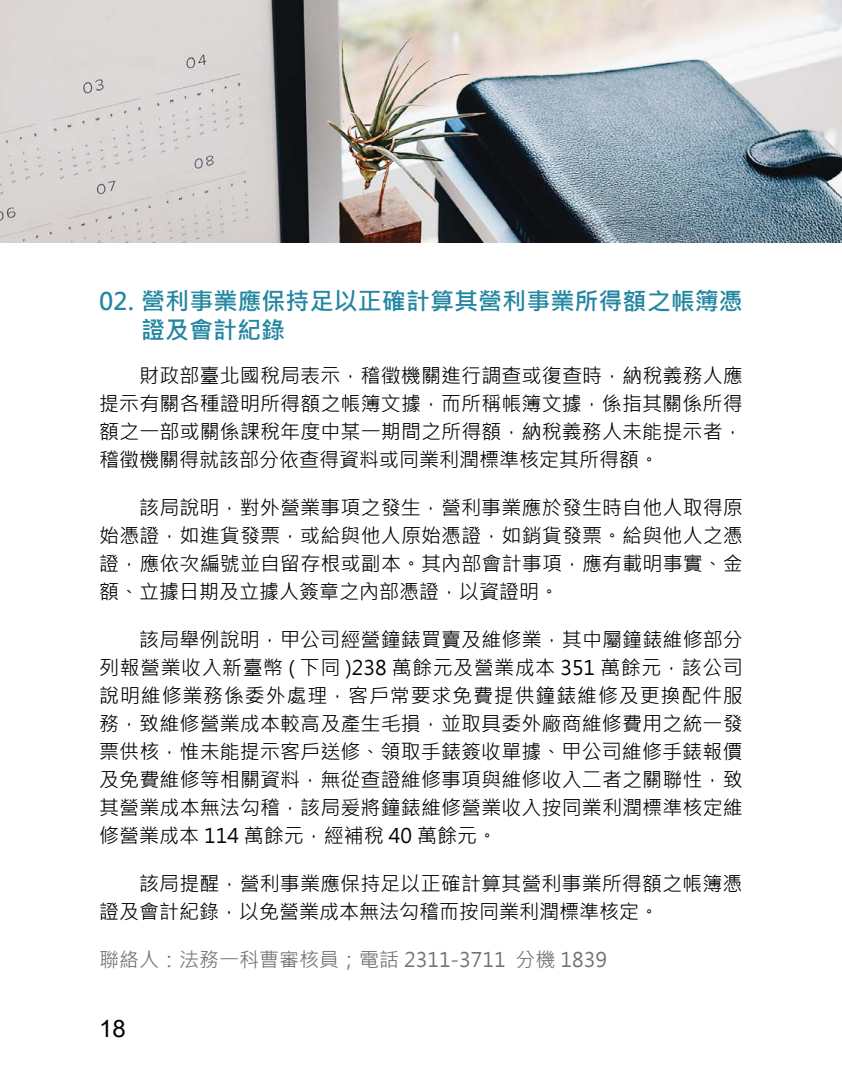
<style>
.page{position:relative;width:842px;height:1080px;background:#fff}
.page>*{position:absolute;margin:0;border:0;box-sizing:border-box;transform-origin:0 0}
.t1{font:700 24px/28px "Microsoft Jheng Hei";letter-spacing:.005em;color:#2486a0}
.t2{font:24px "Arial";color:#000}
.t3{font:20px/28px "Microsoft Jheng Hei";letter-spacing:.005em;color:#000;text-align:justify}
.t4{font:20px "Microsoft Jheng Hei";color:#737070}
</style>
<div class="page">
<img style="left:0;top:0;width:842px;height:243px">
<p class="t1" style="left:141px;top:288px;width:603px;text-indent:-42px">02. 營利事業應保持足以正確計算其營利事業所得額之帳簿憑證及會計紀錄</p>
<p class="t3" style="left:99px;top:362px;width:645px;text-indent:40px">財政部臺北國稅局表示，稽徵機關進行調查或復查時，納稅義務人應提示有關各種證明所得額之帳簿文據，而所稱帳簿文據，係指其關係所得額之一部或關係課稅年度中某一期間之所得額，納稅義務人未能提示者，稽徵機關得就該部分依查得資料或同業利潤標準核定其所得額。</p>
<p class="t3" style="left:99px;top:494px;width:645px;text-indent:40px">該局說明，對外營業事項之發生，營利事業應於發生時自他人取得原始憑證，如進貨發票，或給與他人原始憑證，如銷貨發票。給與他人之憑證，應依次編號並自留存根或副本。其內部會計事項，應有載明事實、金額、立據日期及立據人簽章之內部憑證，以資證明。</p>
<p class="t3" style="left:99px;top:626px;width:645px;text-indent:40px">該局舉例說明，甲公司經營鐘錶買賣及維修業，其中屬鐘錶維修部分列報營業收入新臺幣 ( 下同 )238 萬餘元及營業成本 351 萬餘元，該公司說明維修業務係委外處理，客戶常要求免費提供鐘錶維修及更換配件服務，致維修營業成本較高及產生毛損，並取具委外廠商維修費用之統一發票供核，惟未能提示客戶送修、領取手錶簽收單據、甲公司維修手錶報價及免費維修等相關資料，無從查證維修事項與維修收入二者之關聯性，致其營業成本無法勾稽，該局爰將鐘錶維修營業收入按同業利潤標準核定維修營業成本 114 萬餘元，經補稅 40 萬餘元。</p>
<p class="t3" style="left:99px;top:870px;width:645px;text-indent:40px">該局提醒，營利事業應保持足以正確計算其營利事業所得額之帳簿憑證及會計紀錄，以免營業成本無法勾稽而按同業利潤標準核定。</p>
<p class="t4" style="left:99px;top:947px;width:509px">聯絡人：法務一科曹審核員；電話 2311-3711 分機 1839</p>
<p class="t2" style="left:99px;top:1012px;width:28px">18</p>
</div>
